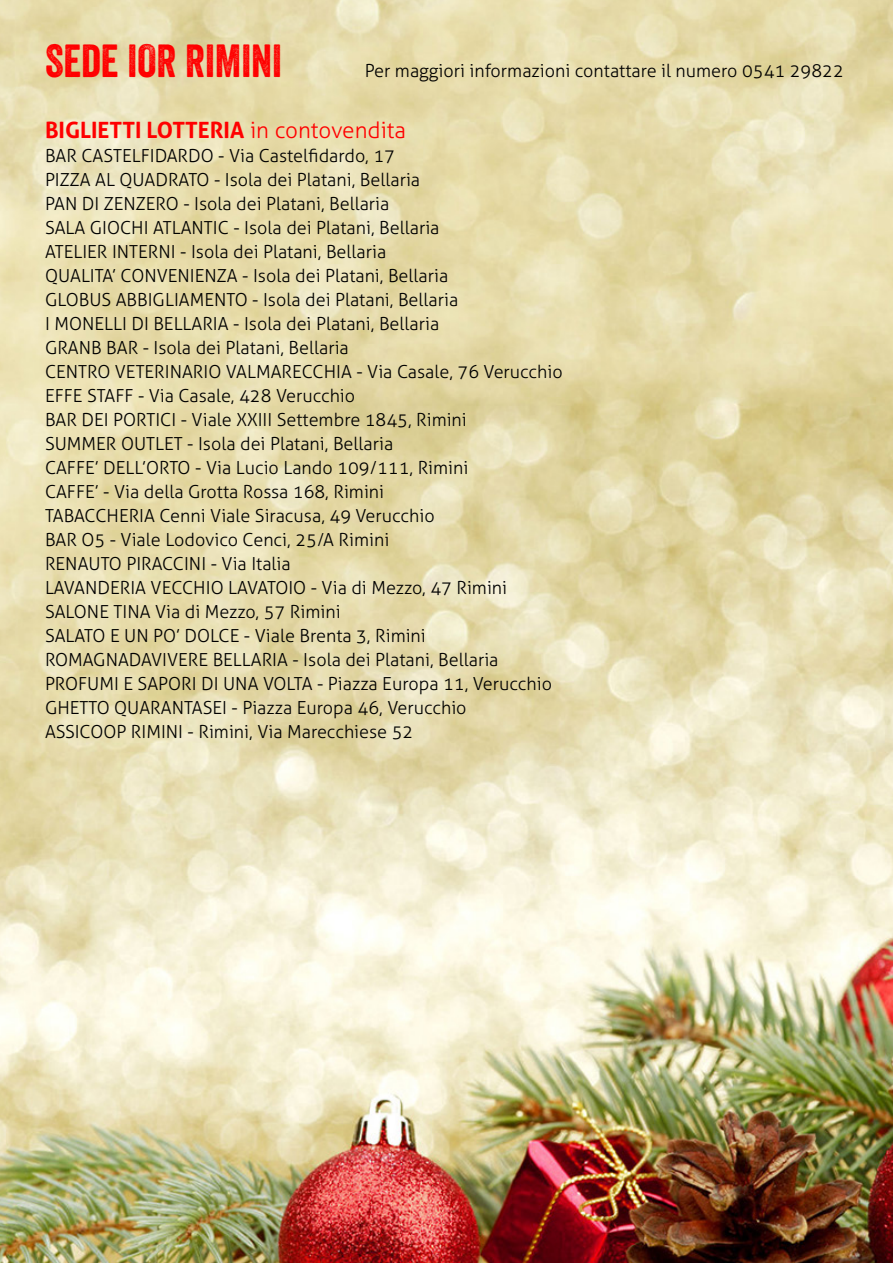
<style>
.page{position:relative;width:893px;height:1263px;background:#fff}
.page>*{position:absolute;margin:0;border:0;box-sizing:border-box;transform-origin:0 0}
.t1{font:45px "Veneer";color:#f00}
.t2{font:700 22.5px "Aller";color:#f00}
.t3{font:300 18px "Aller";color:#000}
.s1{font-weight:300}
</style>
<div class="page">
<img style="left:0;top:0;width:893px;height:1263px">
<p class="t1" style="left:45px;top:34px;width:239px">Sede IOR RIMINI</p>
<p class="t3" style="left:365px;top:60px;width:481px">Per maggiori informazioni contattare il numero 0541 29822</p>
<p class="t2" style="left:45px;top:116px;width:363px">BIGLIETTI LOTTERIA <span class="s1">in contovendita</span></p>
<p class="t3" style="left:45px;top:144px;width:351px">BAR CASTELFIDARDO - Via Castelfidardo, 17</p>
<p class="t3" style="left:45px;top:168px;width:377px">PIZZA AL QUADRATO - Isola dei Platani, Bellaria</p>
<p class="t3" style="left:45px;top:192px;width:346px">PAN DI ZENZERO - Isola dei Platani, Bellaria</p>
<p class="t3" style="left:45px;top:216px;width:396px">SALA GIOCHI ATLANTIC - Isola dei Platani, Bellaria</p>
<p class="t3" style="left:45px;top:240px;width:343px">ATELIER INTERNI - Isola dei Platani, Bellaria</p>
<p class="t3" style="left:45px;top:264px;width:405px">QUALITA’ CONVENIENZA - Isola dei Platani, Bellaria</p>
<p class="t3" style="left:45px;top:288px;width:415px">GLOBUS ABBIGLIAMENTO - Isola dei Platani, Bellaria</p>
<p class="t3" style="left:45px;top:312px;width:396px">I MONELLI DI BELLARIA - Isola dei Platani, Bellaria</p>
<p class="t3" style="left:45px;top:336px;width:305px">GRANB BAR - Isola dei Platani, Bellaria</p>
<p class="t3" style="left:45px;top:360px;width:519px">CENTRO VETERINARIO VALMARECCHIA - Via Casale, 76 Verucchio</p>
<p class="t3" style="left:45px;top:384px;width:312px">EFFE STAFF - Via Casale, 428 Verucchio</p>
<p class="t3" style="left:45px;top:408px;width:423px">BAR DEI PORTICI - Viale XXIII Settembre 1845, Rimini</p>
<p class="t3" style="left:45px;top:432px;width:350px">SUMMER OUTLET - Isola dei Platani, Bellaria</p>
<p class="t3" style="left:45px;top:456px;width:425px">CAFFE’ DELL’ORTO - Via Lucio Lando 109/111, Rimini</p>
<p class="t3" style="left:45px;top:480px;width:341px">CAFFE’ - Via della Grotta Rossa 168, Rimini</p>
<p class="t3" style="left:45px;top:504px;width:391px">TABACCHERIA Cenni Viale Siracusa, 49 Verucchio</p>
<p class="t3" style="left:45px;top:528px;width:346px">BAR O5 - Viale Lodovico Cenci, 25/A Rimini</p>
<p class="t3" style="left:45px;top:552px;width:247px">RENAUTO PIRACCINI - Via Italia</p>
<p class="t3" style="left:45px;top:576px;width:464px">LAVANDERIA VECCHIO LAVATOIO - Via di Mezzo, 47 Rimini</p>
<p class="t3" style="left:45px;top:600px;width:297px">SALONE TINA Via di Mezzo, 57 Rimini</p>
<p class="t3" style="left:45px;top:624px;width:382px">SALATO E UN PO’ DOLCE - Viale Brenta 3, Rimini</p>
<p class="t3" style="left:45px;top:648px;width:455px">ROMAGNADAVIVERE BELLARIA - Isola dei Platani, Bellaria</p>
<p class="t3" style="left:45px;top:672px;width:508px">PROFUMI E SAPORI DI UNA VOLTA - Piazza Europa 11, Verucchio</p>
<p class="t3" style="left:45px;top:696px;width:423px">GHETTO QUARANTASEI - Piazza Europa 46, Verucchio</p>
<p class="t3" style="left:45px;top:720px;width:370px">ASSICOOP RIMINI - Rimini, Via Marecchiese 52</p>
</div>
